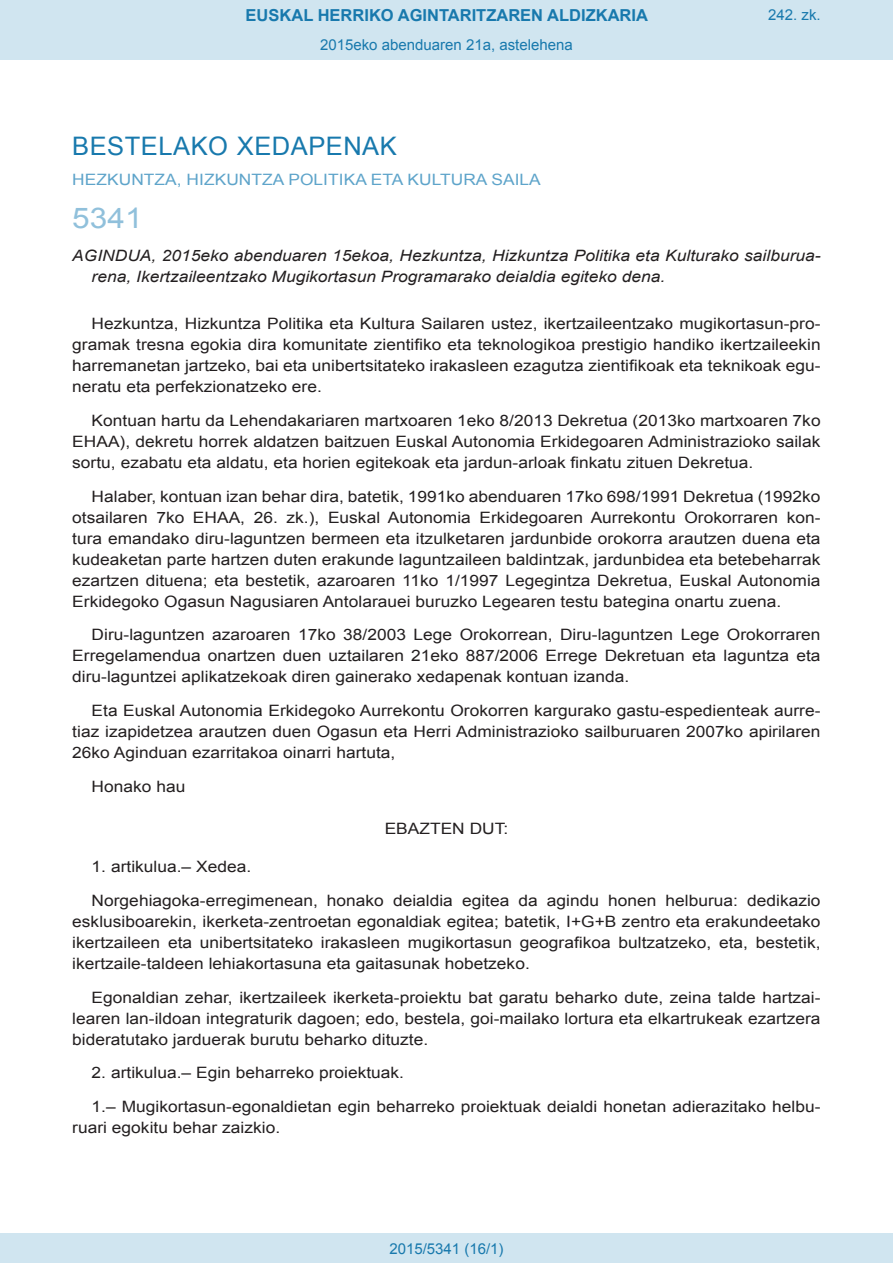
<style>
.page{position:relative;width:893px;height:1263px;background:#fff}
.page>*{position:absolute;margin:0;border:0;box-sizing:border-box;transform-origin:0 0}
.BOPVOrden{font:28.5px "Arial";color:#90c0db;scale:1.11 1}
.BOPVSeccion{font:25.5px "Arial";letter-spacing:.02em;color:#1879ad}
.t1{font:700 16.5px "Arial";color:#1879ad}
.BOPVDetalle{font:15.6px/21px "Arial";color:#231f20;text-align:justify;scale:1.11 1}
.BOPVTitulo{font:italic 15.6px/21px "Arial";color:#231f20;scale:1.11 1}
.BOPVOrganismo{font:15.6px "Arial";letter-spacing:.005em;color:#5ea4ca;scale:1.11 1}
.BOPVClave{font:15.6px "Arial";color:#231f20;scale:1.11 1}
.Paginacion_Centro{font:15px "Arial";color:#1879ad}
</style>
<div class="page">
<div style="left:0;top:0;width:893px;height:60px;background:#d0e5f0"></div>
<div style="left:0;top:1233px;width:893px;height:30px;background:#d0e5f0"></div>
<p class="t1" style="left:246px;top:4px;width:404px">EUSKAL HERRIKO AGINTARITZAREN ALDIZKARIA</p>
<p class="Paginacion_Centro" style="left:320px;top:35px;width:254px">2015eko abenduaren 21a, astelehena</p>
<p class="Paginacion_Centro" style="left:768px;top:5px;width:54px">242. zk.</p>
<p class="BOPVSeccion" style="left:72px;top:129px;width:326px">BESTELAKO XEDAPENAK</p>
<p class="BOPVOrganismo" style="left:72px;top:169px;width:424px">HEZKUNTZA, HIZKUNTZA POLITIKA ETA KULTURA SAILA</p>
<p class="BOPVOrden" style="left:72px;top:199px;width:65px">5341</p>
<p class="BOPVTitulo" style="left:92px;top:246px;width:658px;text-indent:-19px">AGINDUA, 2015eko abenduaren 15ekoa, Hezkuntza, Hizkuntza Politika eta Kulturako sailburua&shy;rena, Ikertzaileentzako Mugikortasun Programarako deialdia egiteko dena.</p>
<p class="BOPVDetalle" style="left:72px;top:313px;width:676px;text-indent:19px">Hezkuntza, Hizkuntza Politika eta Kultura Sailaren ustez, ikertzaileentzako mugikortasun-pro&shy;gramak tresna egokia dira komunitate zientifiko eta teknologikoa prestigio handiko ikertzaileekin harremanetan jartzeko, bai eta unibertsitateko irakasleen ezagutza zientifikoak eta teknikoak egu&shy;neratu eta perfekzionatzeko ere.</p>
<p class="BOPVDetalle" style="left:72px;top:410px;width:676px;text-indent:19px">Kontuan hartu da Lehendakariaren martxoaren 1eko 8/2013 Dekretua (2013ko martxoaren 7ko EHAA), dekretu horrek aldatzen baitzuen Euskal Autonomia Erkidegoaren Administrazioko sailak sortu, ezabatu eta aldatu, eta horien egitekoak eta jardun-arloak finkatu zituen Dekretua.</p>
<p class="BOPVDetalle" style="left:72px;top:486px;width:676px;text-indent:19px">Halaber, kontuan izan behar dira, batetik, 1991ko abenduaren 17ko 698/1991 Dekretua (1992ko otsailaren 7ko EHAA, 26. zk.), Euskal Autonomia Erkidegoaren Aurrekontu Orokorraren kon&shy;tura emandako diru-laguntzen bermeen eta itzulketaren jardunbide orokorra arautzen duena eta kudeaketan parte hartzen duten erakunde laguntzaileen baldintzak, jardunbidea eta betebeharrak ezartzen dituena; eta bestetik, azaroaren 11ko 1/1997 Legegintza Dekretua, Euskal Autonomia Erkidegoko Ogasun Nagusiaren Antolarauei buruzko Legearen testu bategina onartu zuena.</p>
<p class="BOPVDetalle" style="left:72px;top:624px;width:676px;text-indent:19px">Diru-laguntzen azaroaren 17ko 38/2003 Lege Orokorrean, Diru-laguntzen Lege Orokorraren Erregelamendua onartzen duen uztailaren 21eko 887/2006 Errege Dekretuan eta laguntza eta diru-laguntzei aplikatzekoak diren gainerako xedapenak kontuan izanda.</p>
<p class="BOPVDetalle" style="left:72px;top:700px;width:676px;text-indent:19px">Eta Euskal Autonomia Erkidegoko Aurrekontu Orokorren kargurako gastu-espedienteak aurre&shy;tiaz izapidetzea arautzen duen Ogasun eta Herri Administrazioko sailburuaren 2007ko apirilaren 26ko Aginduan ezarritakoa oinarri hartuta,</p>
<p class="BOPVDetalle" style="left:92px;top:776px;width:86px">Honako hau</p>
<p class="BOPVClave" style="left:385px;top:818px;width:113px">EBAZTEN DUT:</p>
<p class="BOPVDetalle" style="left:92px;top:856px;width:145px">1. artikulua.– Xedea.</p>
<p class="BOPVDetalle" style="left:72px;top:890px;width:676px;text-indent:19px">Norgehiagoka-erregimenean, honako deialdia egitea da agindu honen helburua: dedikazio esklusiboarekin, ikerketa-zentroetan egonaldiak egitea; batetik, I+G+B zentro eta erakundeetako ikertzaileen eta unibertsitateko irakasleen mugikortasun geografikoa bultzatzeko, eta, bestetik, ikertzaile-taldeen lehiakortasuna eta gaitasunak hobetzeko.</p>
<p class="BOPVDetalle" style="left:72px;top:987px;width:676px;text-indent:19px">Egonaldian zehar, ikertzaileek ikerketa-proiektu bat garatu beharko dute, zeina talde hartzai&shy;learen lan-ildoan integraturik dagoen; edo, bestela, goi-mailako lortura eta elkartrukeak ezartzera bideratutako jarduerak burutu beharko dituzte.</p>
<p class="BOPVDetalle" style="left:92px;top:1062px;width:283px">2. artikulua.– Egin beharreko proiektuak.</p>
<p class="BOPVDetalle" style="left:72px;top:1096px;width:676px;text-indent:19px">1.– Mugikortasun-egonaldietan egin beharreko proiektuak deialdi honetan adierazitako helbu&shy;ruari egokitu behar zaizkio.</p>
<p class="Paginacion_Centro" style="left:389px;top:1238px;width:116px">2015/5341 (16/1)</p>
</div>
